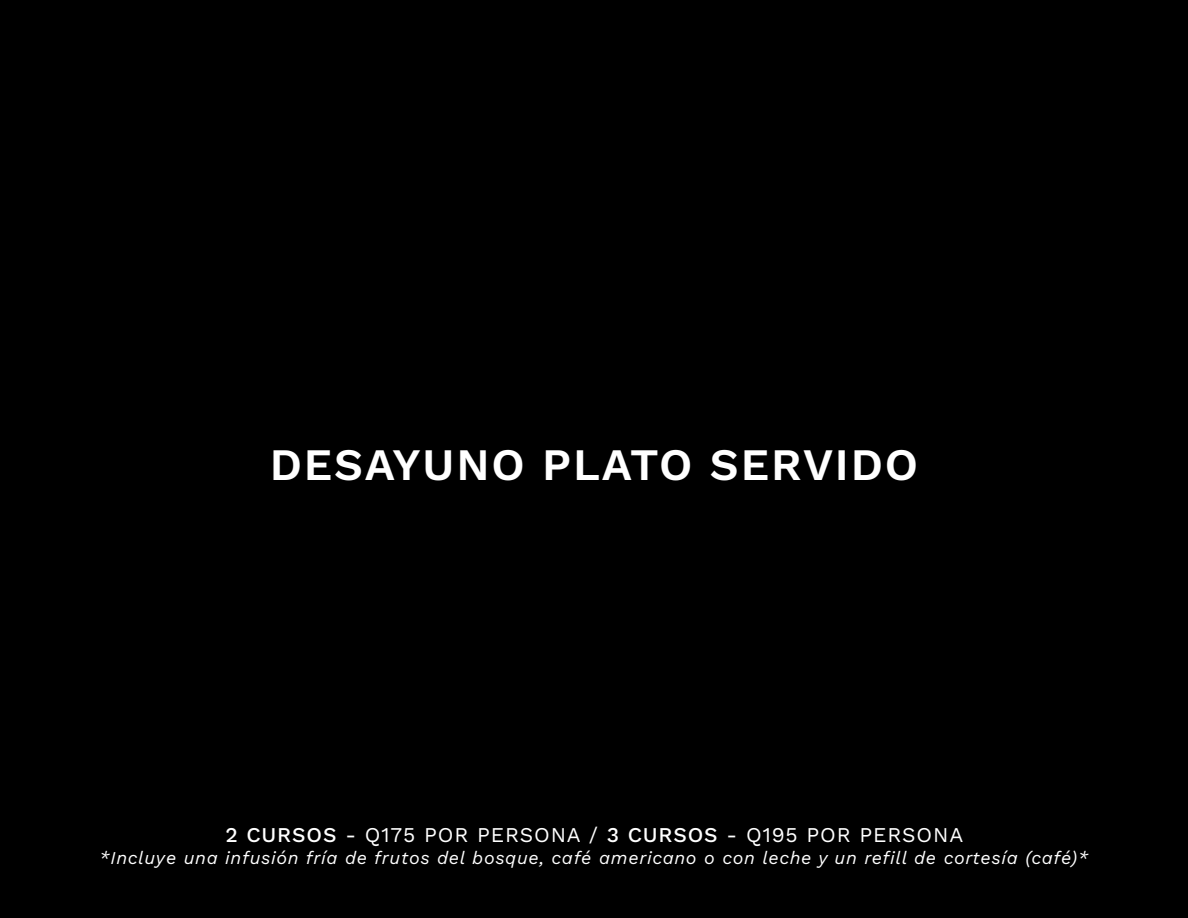
<style>
.page{position:relative;width:1188px;height:918px;background:#000}
.page>*{position:absolute;margin:0;border:0;box-sizing:border-box;transform-origin:0 0}
.t1{font:600 45px "Work Sans";letter-spacing:.04em;color:#fff}
.t2{font:21px "Work Sans";letter-spacing:.04em;color:#fff}
.t3{font:italic 18px "Work Sans";letter-spacing:.04em;color:#fff}
.s1{font-weight:500}
</style>
<div class="page">
<h1 class="t1" style="left:270px;top:431px;width:650px">DESAYUNO PLATO SERVIDO</h1>
<p class="t2" style="left:226px;top:819px;width:739px"><span class="s1">2 CURSOS</span> - Q175 POR PERSONA / <span class="s1">3 CURSOS</span> - Q195 POR PERSONA</p>
<p class="t3" style="left:100px;top:844px;width:990px">*Incluye una infusión fría de frutos del bosque, café americano o con leche y un refill de cortesía (café)*</p>
</div>
